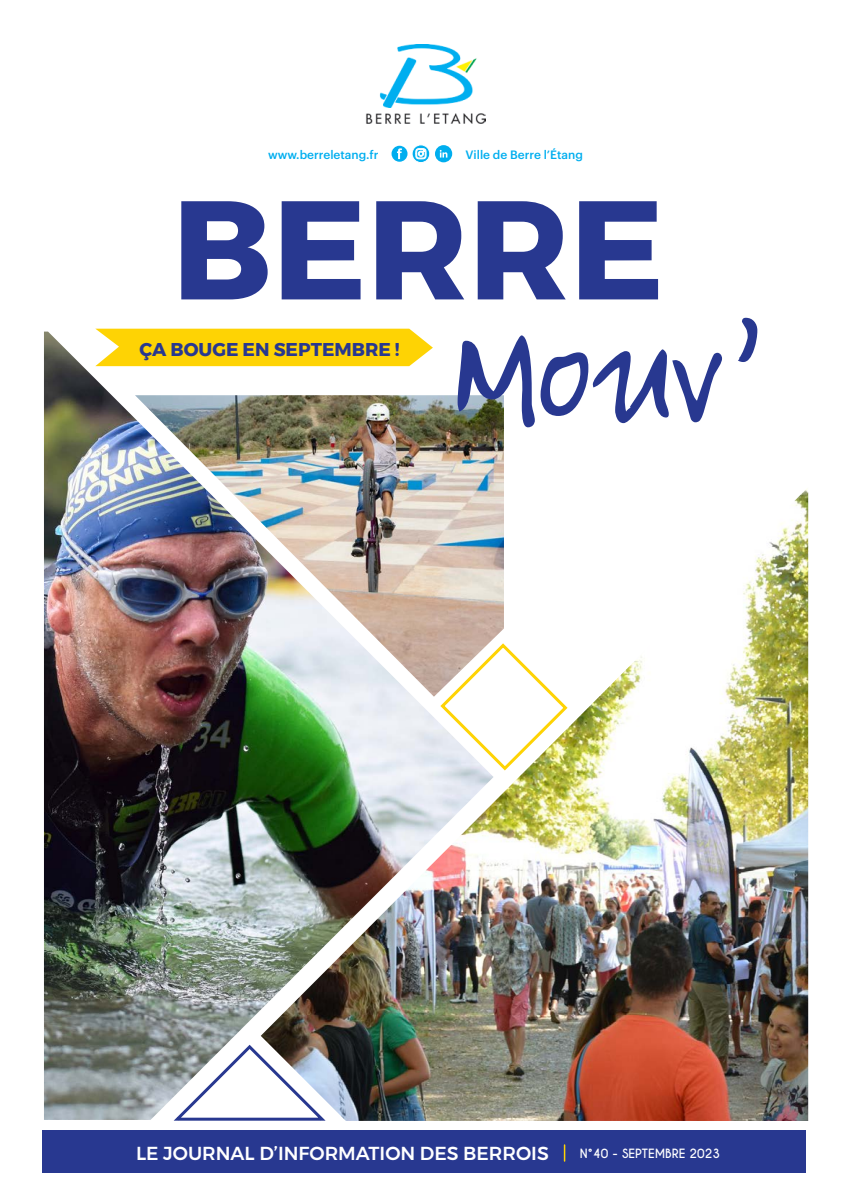
<style>
.page{position:relative;width:851px;height:1191px;background:#fff}
.page>*{position:absolute;margin:0;border:0;box-sizing:border-box;transform-origin:0 0}
.t1{font:700 140.1px "Montserrat";color:#283890}
.t2{font:140.1px "Ardleys Hand";color:#283890}
.t3{font:500 18.75px "Montserrat";color:#fff}
.t4{font:700 18.45px "Montserrat";color:#283890}
.t5{font:700 12px "Caviar Dreams";color:#fff}
.t6{font:500 11.85px "Graphik";color:#00aeef}
</style>
<div class="page">
<div style="left:43px;top:1130px;width:762px;height:43px;background:#283890"></div>
<svg style="left:96px;top:329px;width:316px;height:2px"></svg>
<svg style="left:563px;top:1145px;width:2px;height:16px"></svg>
<img style="left:366px;top:45px;width:119px;height:78px">
<img style="left:44px;top:331px;width:389px;height:789px">
<img style="left:135px;top:395px;width:369px;height:301px">
<svg style="left:170px;top:1042px;width:91px;height:79px"></svg>
<img style="left:261px;top:487px;width:547px;height:634px">
<div style="left:391px;top:146px;width:16px;height:16px;background:#00aeef;border-radius:50%"></div>
<svg style="left:397px;top:148px;width:5px;height:11px"></svg>
<svg style="left:412px;top:145px;width:18px;height:18px"></svg>
<div style="left:435px;top:145px;width:17px;height:17px;background:#00aeef;border-radius:50%"></div>
<svg style="left:439px;top:150px;width:8px;height:8px"></svg>
<p class="t6" style="left:268px;top:145px;width:112px">www.berreletang.fr</p>
<p class="t6" style="left:465px;top:145px;width:119px">Ville de Berre l’Étang</p>
<p class="t1" style="left:172px;top:137px;width:494px">BERRE</p>
<p class="t4" style="left:139px;top:335px;width:262px">ÇA BOUGE EN SEPTEMBRE !</p>
<p class="t2" style="left:443px;top:286px;width:314px">Mouv’</p>
<p class="t3" style="left:136px;top:1138px;width:414px">LE JOURNAL D’INFORMATION DES BERROIS</p>
<p class="t5" style="left:579px;top:1146px;width:142px">N°40 - SEPTEMBRE 2023</p>
</div>
